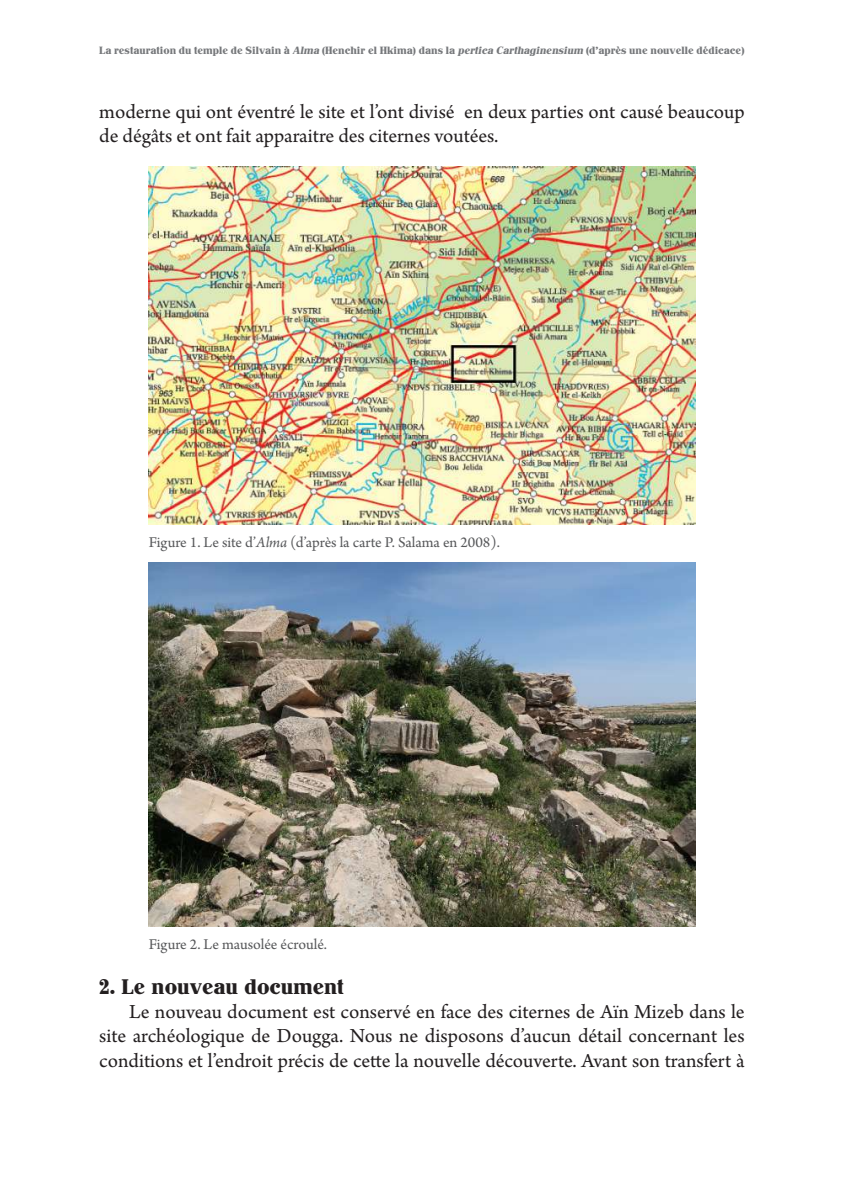
<style>
.page{position:relative;width:844px;height:1191px;background:#fff}
.page>*{position:absolute;margin:0;border:0;box-sizing:border-box;transform-origin:0 0}
.t1{font:21px/24.3px "Arno Pro";color:#231f20}
.t2{font:500 21px "John Hancock CP";color:#231f20}
.t3{font:15.75px "Arno Pro";letter-spacing:-.005em;color:#57585a}
.t4{font:500 10.5px "John Hancock CP";color:#76787b}
.s1{font-style:italic}
</style>
<div class="page">
<img style="left:149px;top:166px;width:546px;height:359px">
<img style="left:149px;top:562px;width:546px;height:364px">
<p class="t4" style="left:99px;top:44px;width:646px">La restauration du temple de Silvain à <span class="s1">Alma</span> (Henchir el Hkima) dans la <span class="s1">pertica Carthaginensium</span> (d'après une nouvelle dédicace)</p>
<p class="t1" style="left:99px;top:100px;width:646px">moderne qui ont éventré le site et l’ont divisé en deux parties ont causé beaucoup de dégâts et ont fait apparaitre des citernes voutées.</p>
<p class="t3" style="left:149px;top:533px;width:352px">Figure 1. Le site d’<span class="s1">Alma</span> (d’après la carte P. Salama en 2008).</p>
<p class="t3" style="left:149px;top:934px;width:179px">Figure 2. Le mausolée écroulé.</p>
<p class="t2" style="left:99px;top:974px;width:246px">2. Le nouveau document</p>
<p class="t1" style="left:99px;top:1000px;width:646px;text-align:justify;text-indent:30px">Le nouveau document est conservé en face des citernes de Aïn Mizeb dans le site archéologique de Dougga. Nous ne disposons d’aucun détail concernant les conditions et l’endroit précis de cette la nouvelle découverte. Avant son transfert à</p>
</div>
